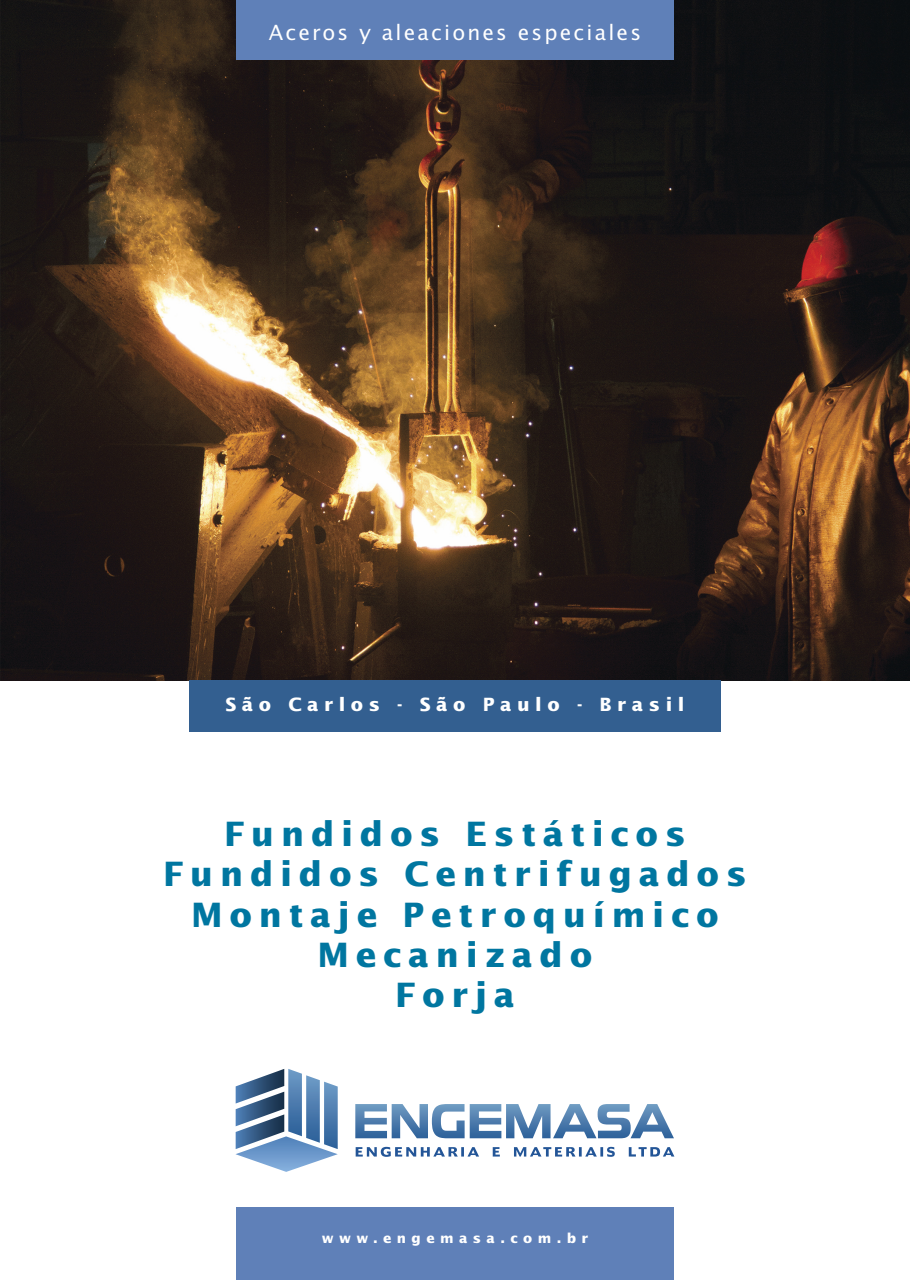
<style>
.page{position:relative;width:910px;height:1280px;background:#fff}
.page>*{position:absolute;margin:0;border:0;box-sizing:border-box;transform-origin:0 0}
.t1{font:700 33.6px/40.3px "Lucida Sans";letter-spacing:.2em;color:#0076a0;text-align:center}
.t2{font:21px "Lucida Sans";letter-spacing:.1em;color:#fff}
.t3{font:700 18.3px "Lucida Sans";letter-spacing:.3em;color:#fff}
.t4{font:700 13.5px "Lucida Sans";letter-spacing:.4em;color:#fff}
</style>
<div class="page">
<svg style="left:235px;top:1069px;width:103px;height:103px"></svg>
<svg style="left:355px;top:1104px;width:319px;height:34px"></svg>
<svg style="left:356px;top:1147px;width:318px;height:10px"></svg>
<img style="left:0;top:0;width:910px;height:680px">
<div style="left:236px;top:0;width:438px;height:60px;background:#5f80b8"></div>
<div style="left:236px;top:1208px;width:438px;height:72px;background:#5f80b8"></div>
<div style="left:189px;top:680px;width:532px;height:51px;background:#335f90"></div>
<p class="t2" style="left:269px;top:24px;width:374px">Aceros y aleaciones especiales</p>
<p class="t3" style="left:226px;top:697px;width:460px">São Carlos - São Paulo - Brasil</p>
<p class="t1" style="left:163px;top:816px;width:585px">Fundidos Estáticos<br>Fundidos Centrifugados<br>Montaje Petroquímico<br>Mecanizado<br>Forja</p>
<p class="t4" style="left:322px;top:1233px;width:268px">www.engemasa.com.br</p>
</div>
